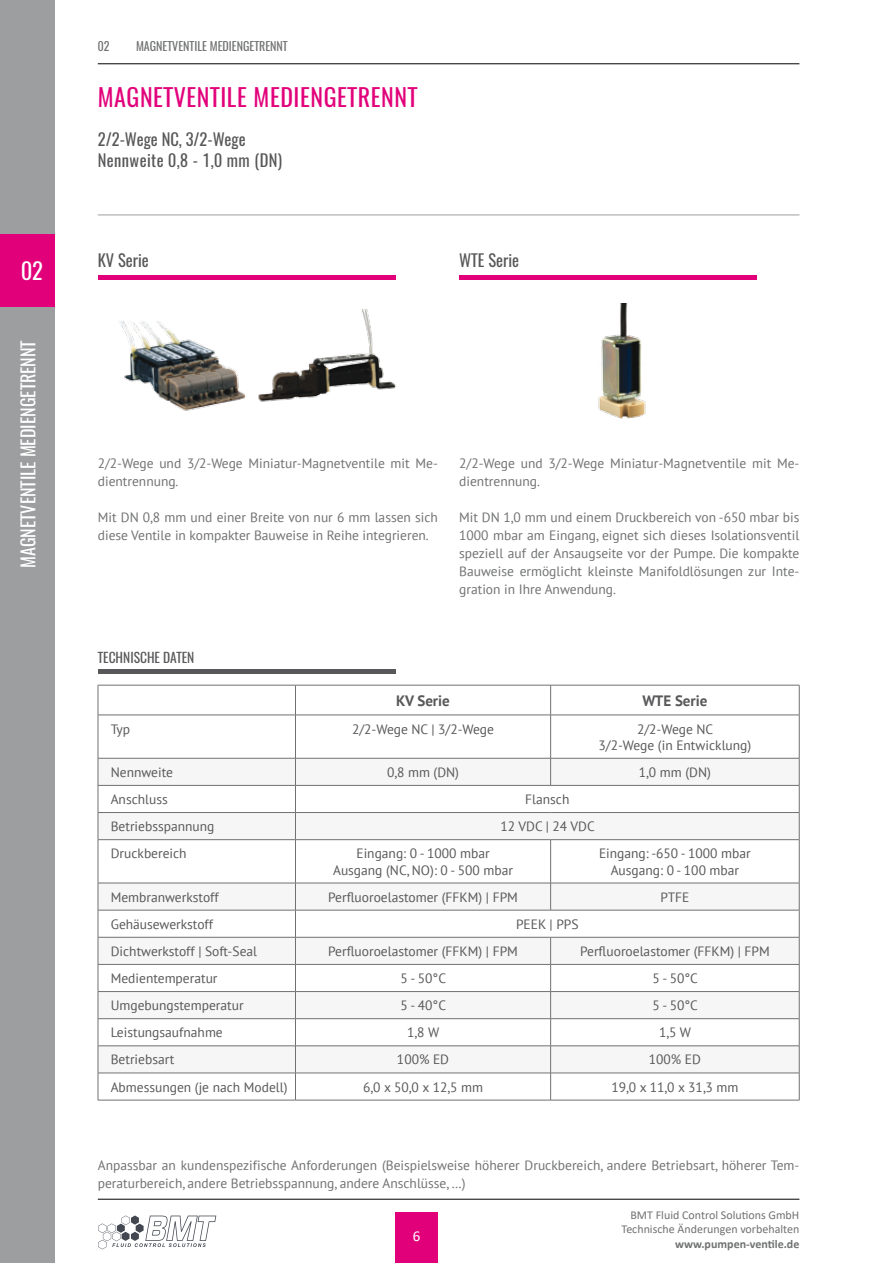
<style>
.page{position:relative;width:893px;height:1263px;background:#fff}
.page>*{position:absolute;margin:0;border:0;box-sizing:border-box;transform-origin:0 0}
.t1{font:24px "Oswald";color:#e2007a}
.t2{font:22.5px "Oswald";color:#fff}
.t3{font:18px "Oswald";color:#fff}
.t4{font:16.5px/21px "Oswald";letter-spacing:.025em;color:#58585a}
.t5{font:16.5px "Oswald";color:#58585a}
.t6{font:700 15px "PT Sans";color:#58585a}
.t7{font:15px "Calibri";color:#fff}
.t8{font:13.5px/18px "PT Sans";color:#707172}
.t9{font:13.5px/16.2px "PT Sans";color:#58585a;text-align:center}
.t10{font:13.5px "Oswald";color:#58585a}
.t11{font:12px/14.4px "Calibri";color:#707172;text-align:right}
.t12{font:12px "Oswald";color:#707172}
.t13{font:700 12px "Calibri";color:#707172}
</style>
<div class="page">
<div style="left:395px;top:1212px;width:43px;height:51px;background:#e2007a"></div>
<div style="left:0;top:0;width:55px;height:1263px;background:#9c9e9f"></div>
<hr style="left:98px;top:64px;width:701px;height:1px;background:#000">
<hr style="left:98px;top:1199px;width:701px;height:1px;background:#000">
<svg style="left:98px;top:1215px;width:118px;height:34px"></svg>
<div style="left:0;top:234px;width:55px;height:72px;background:#e2007a"></div>
<hr style="left:98px;top:215px;width:701px;height:1px;background:#9c9e9f">
<hr style="left:460px;top:276px;width:297px;height:4px;background:#e2007a">
<hr style="left:98px;top:670px;width:297px;height:4px;background:#58585a">
<svg style="left:99px;top:716px;width:700px;height:384px"></svg>
<svg style="left:99px;top:759px;width:700px;height:314px;fill:#f6f6f6"></svg>
<svg style="left:99px;top:813px;width:700px;height:205px;fill:#f6f6f6"></svg>
<hr style="left:295px;top:685px;width:1px;height:30px;background:#707172">
<hr style="left:550px;top:685px;width:1px;height:30px;background:#707172">
<hr style="left:295px;top:715px;width:1px;height:43px;background:#707172">
<hr style="left:550px;top:715px;width:1px;height:43px;background:#707172">
<hr style="left:98px;top:812px;width:197px;height:1px;background:#707172">
<svg style="left:295px;top:759px;width:1px;height:80px"></svg>
<hr style="left:295px;top:812px;width:256px;height:1px;background:#707172">
<hr style="left:551px;top:812px;width:248px;height:1px;background:#707172">
<hr style="left:98px;top:839px;width:197px;height:1px;background:#707172">
<hr style="left:295px;top:840px;width:1px;height:43px;background:#707172">
<hr style="left:295px;top:839px;width:256px;height:1px;background:#707172">
<hr style="left:550px;top:840px;width:1px;height:43px;background:#707172">
<hr style="left:551px;top:839px;width:248px;height:1px;background:#707172">
<hr style="left:98px;top:883px;width:197px;height:1px;background:#707172">
<hr style="left:295px;top:883px;width:256px;height:1px;background:#707172">
<svg style="left:550px;top:883px;width:1px;height:27px"></svg>
<hr style="left:551px;top:883px;width:248px;height:1px;background:#707172">
<hr style="left:98px;top:910px;width:197px;height:1px;background:#707172">
<hr style="left:295px;top:910px;width:256px;height:1px;background:#707172">
<hr style="left:551px;top:910px;width:248px;height:1px;background:#707172">
<hr style="left:98px;top:937px;width:197px;height:1px;background:#707172">
<hr style="left:295px;top:937px;width:256px;height:1px;background:#707172">
<hr style="left:551px;top:937px;width:248px;height:1px;background:#707172">
<hr style="left:98px;top:964px;width:197px;height:1px;background:#707172">
<hr style="left:295px;top:964px;width:256px;height:1px;background:#707172">
<hr style="left:551px;top:964px;width:248px;height:1px;background:#707172">
<hr style="left:98px;top:991px;width:197px;height:1px;background:#707172">
<hr style="left:295px;top:991px;width:256px;height:1px;background:#707172">
<hr style="left:551px;top:991px;width:248px;height:1px;background:#707172">
<hr style="left:98px;top:1018px;width:197px;height:1px;background:#707172">
<svg style="left:295px;top:883px;width:1px;height:217px"></svg>
<hr style="left:295px;top:1018px;width:256px;height:1px;background:#707172">
<svg style="left:550px;top:937px;width:1px;height:163px"></svg>
<hr style="left:551px;top:1018px;width:248px;height:1px;background:#707172">
<svg style="left:550px;top:759px;width:1px;height:26px"></svg>
<hr style="left:98px;top:715px;width:1px;height:43px;background:#707172">
<hr style="left:799px;top:715px;width:1px;height:43px;background:#707172">
<hr style="left:98px;top:840px;width:1px;height:43px;background:#707172">
<hr style="left:799px;top:840px;width:1px;height:43px;background:#707172">
<hr style="left:98px;top:1100px;width:197px;height:1px;background:#707172">
<hr style="left:295px;top:1100px;width:256px;height:1px;background:#707172">
<hr style="left:551px;top:1100px;width:248px;height:1px;background:#707172">
<hr style="left:98px;top:758px;width:197px;height:1px;background:#707172">
<svg style="left:98px;top:758px;width:1px;height:81px"></svg>
<hr style="left:295px;top:758px;width:256px;height:1px;background:#707172">
<hr style="left:551px;top:758px;width:248px;height:1px;background:#707172">
<svg style="left:799px;top:758px;width:1px;height:81px"></svg>
<hr style="left:98px;top:785px;width:197px;height:1px;background:#707172">
<hr style="left:295px;top:785px;width:256px;height:1px;background:#707172">
<hr style="left:551px;top:785px;width:248px;height:1px;background:#707172">
<hr style="left:98px;top:1045px;width:197px;height:1px;background:#707172">
<svg style="left:98px;top:883px;width:1px;height:217px"></svg>
<hr style="left:295px;top:1045px;width:256px;height:1px;background:#707172">
<hr style="left:551px;top:1045px;width:248px;height:1px;background:#707172">
<svg style="left:799px;top:883px;width:1px;height:217px"></svg>
<hr style="left:98px;top:1073px;width:197px;height:1px;background:#707172">
<hr style="left:295px;top:1073px;width:256px;height:1px;background:#707172">
<hr style="left:551px;top:1073px;width:248px;height:1px;background:#707172">
<hr style="left:98px;top:685px;width:197px;height:1px;background:#707172">
<hr style="left:98px;top:685px;width:1px;height:30px;background:#707172">
<hr style="left:295px;top:685px;width:256px;height:1px;background:#707172">
<hr style="left:98px;top:715px;width:197px;height:1px;background:#707172">
<hr style="left:295px;top:715px;width:256px;height:1px;background:#707172">
<hr style="left:551px;top:685px;width:248px;height:1px;background:#707172">
<hr style="left:799px;top:685px;width:1px;height:30px;background:#707172">
<hr style="left:551px;top:715px;width:248px;height:1px;background:#707172">
<hr style="left:98px;top:276px;width:297px;height:4px;background:#e2007a">
<img style="left:282px;top:308px;width:114px;height:92px">
<img style="left:598px;top:304px;width:48px;height:114px">
<img style="left:119px;top:321px;width:163px;height:90px">
<h2 class="t2" style="left:21px;top:255px;width:23px">02</h2>
<h3 class="t3" style="left:16px;top:568px;width:228px;rotate:-90deg">MAGNETVENTILE MEDIENGETRENNT</h3>
<p class="t12" style="left:98px;top:38px;width:13px">02</p>
<p class="t12" style="left:136px;top:38px;width:15px">MAGNETVENTILE</p>
<p class="t12" style="left:210px;top:38px;width:15px">MEDIENGETRENNT</p>
<h1 class="t1" style="left:98px;top:81px;width:29px">MAGNETVENTILE</h1>
<h1 class="t1" style="left:254px;top:81px;width:13px">MEDIENGETRENNT</h1>
<p class="t4" style="left:98px;top:128px;width:186px">2/2-WEGE NC, 3/2-WEGE<br>NENNWEITE 0,8 - 1,0 MM (DN)</p>
<p class="t5" style="left:98px;top:249px;width:53px">KV SERIE</p>
<p class="t5" style="left:459px;top:249px;width:61px">WTE SERIE</p>
<p class="t8" style="left:98px;top:454px;width:342px">2/2-Wege und 3/2-Wege Miniatur-Magnetventile mit Me&shy;dientrennung.</p>
<p class="t8" style="left:98px;top:508px;width:342px">Mit DN 0,8 mm und einer Breite von nur 6 mm lassen sich diese Ventile in kompakter Bauweise in Reihe integrieren.</p>
<p class="t10" style="left:98px;top:648px;width:98px">TECHNISCHE DATEN</p>
<p class="t8" style="left:459px;top:454px;width:342px">2/2-Wege und 3/2-Wege Miniatur-Magnetventile mit Me&shy;dientrennung.</p>
<p class="t8" style="left:459px;top:508px;width:342px;text-align:justify">Mit DN 1,0 mm und einem Druckbereich von -650 mbar bis 1000 mbar am Eingang, eignet sich dieses Isolationsventil speziell auf der Ansaugseite vor der Pumpe. Die kompakte Bauweise ermöglicht kleinste Manifoldlösungen zur Inte&shy;gration in Ihre Anwendung.</p>
<p class="t6" style="left:396px;top:690px;width:55px">KV Serie</p>
<p class="t6" style="left:642px;top:690px;width:67px">WTE Serie</p>
<p class="t9" style="left:111px;top:720px;width:21px">Typ</p>
<p class="t9" style="left:352px;top:720px;width:143px">2/2-Wege NC | 3/2-Wege</p>
<p class="t9" style="left:599px;top:720px;width:154px">2/2-Wege NC<br>3/2-Wege (in Entwicklung)</p>
<p class="t9" style="left:111px;top:764px;width:64px">Nennweite</p>
<p class="t9" style="left:387px;top:764px;width:73px">0,8 mm (DN)</p>
<p class="t9" style="left:639px;top:764px;width:73px">1,0 mm (DN)</p>
<p class="t9" style="left:111px;top:791px;width:59px">Anschluss</p>
<p class="t9" style="left:525px;top:791px;width:46px">Flansch</p>
<p class="t9" style="left:111px;top:818px;width:105px">Betriebsspannung</p>
<p class="t9" style="left:501px;top:818px;width:96px">12 VDC | 24 VDC</p>
<p class="t9" style="left:111px;top:845px;width:77px">Druckbereich</p>
<p class="t9" style="left:333px;top:845px;width:181px">Eingang: 0 - 1000 mbar<br>Ausgang (NC, NO): 0 - 500 mbar</p>
<p class="t9" style="left:599px;top:845px;width:153px">Eingang: -650 - 1000 mbar<br>Ausgang: 0 - 100 mbar</p>
<p class="t9" style="left:111px;top:888px;width:109px">Membranwerkstoff</p>
<p class="t9" style="left:328px;top:888px;width:191px">Perfluoroelastomer (FFKM) | FPM</p>
<p class="t9" style="left:660px;top:888px;width:31px">PTFE</p>
<p class="t9" style="left:111px;top:916px;width:104px">Gehäusewerkstoff</p>
<p class="t9" style="left:516px;top:916px;width:64px">PEEK | PPS</p>
<p class="t9" style="left:111px;top:943px;width:148px">Dichtwerkstoff | Soft-Seal</p>
<p class="t9" style="left:328px;top:943px;width:191px">Perfluoroelastomer (FFKM) | FPM</p>
<p class="t9" style="left:580px;top:943px;width:191px">Perfluoroelastomer (FFKM) | FPM</p>
<p class="t9" style="left:111px;top:970px;width:108px">Medientemperatur</p>
<p class="t9" style="left:401px;top:970px;width:47px">5 - 50°C</p>
<p class="t9" style="left:652px;top:970px;width:47px">5 - 50°C</p>
<p class="t9" style="left:111px;top:997px;width:134px">Umgebungstemperatur</p>
<p class="t9" style="left:401px;top:997px;width:47px">5 - 40°C</p>
<p class="t9" style="left:652px;top:997px;width:47px">5 - 50°C</p>
<p class="t9" style="left:111px;top:1024px;width:114px">Leistungsaufnahme</p>
<p class="t9" style="left:407px;top:1024px;width:33px">1,8 W</p>
<p class="t9" style="left:659px;top:1024px;width:33px">1,5 W</p>
<p class="t9" style="left:111px;top:1051px;width:65px">Betriebsart</p>
<p class="t9" style="left:397px;top:1051px;width:54px">100% ED</p>
<p class="t9" style="left:649px;top:1051px;width:54px">100% ED</p>
<p class="t9" style="left:111px;top:1078px;width:178px">Abmessungen (je nach Modell)</p>
<p class="t9" style="left:363px;top:1078px;width:121px">6,0 x 50,0 x 12,5 mm</p>
<p class="t9" style="left:611px;top:1078px;width:129px">19,0 x 11,0 x 31,3 mm</p>
<p class="t8" style="left:98px;top:1156px;width:703px">Anpassbar an kundenspezifische Anforderungen (Beispielsweise höherer Druckbereich, andere Betriebsart, höherer Tem&shy;peraturbereich, andere Betriebsspannung, andere Anschlüsse, …)</p>
<p class="t7" style="left:413px;top:1225px;width:9px">6</p>
<p class="t11" style="left:621px;top:1207px;width:179px">BMT Fluid Control Solutions GmbH<br>Technische Änderungen vorbehalten</p>
<p class="t13" style="left:675px;top:1235px;width:126px">www.pumpen-ventile.de</p>
</div>
